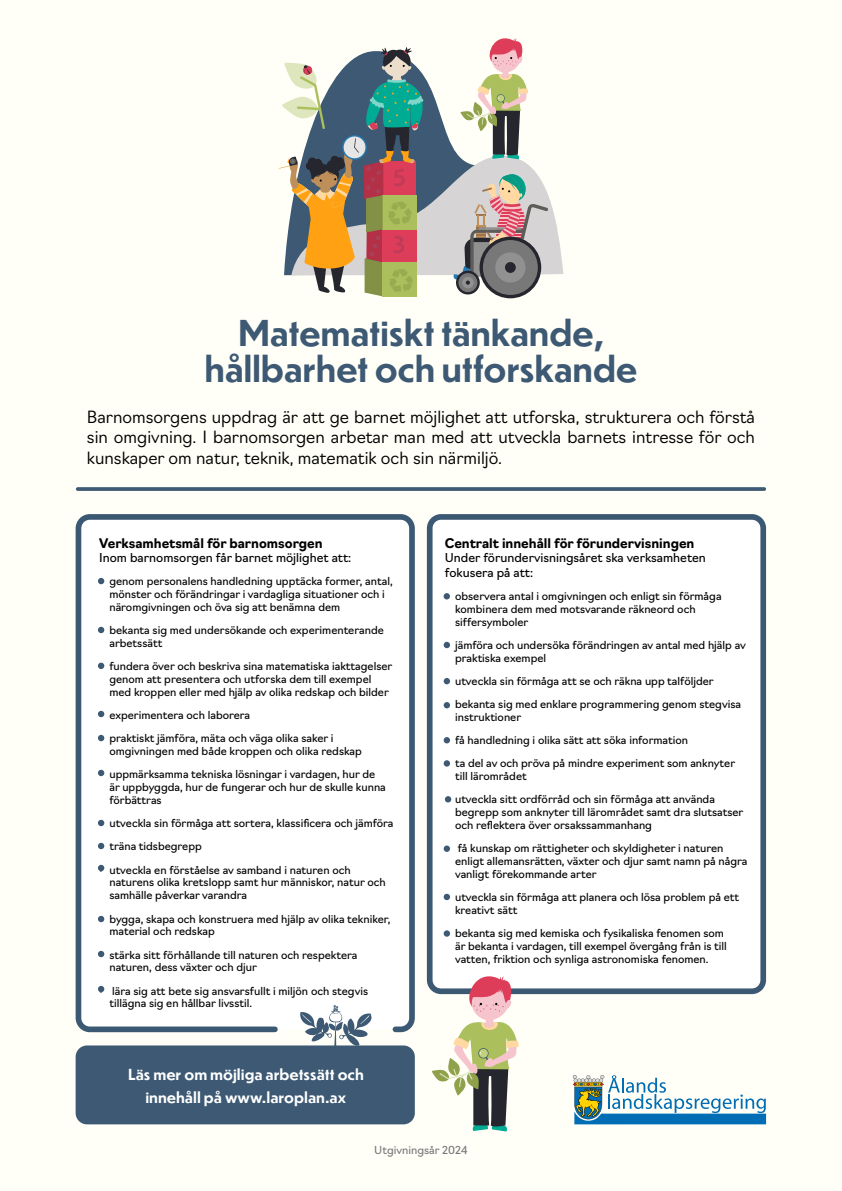
<style>
.page{position:relative;width:842px;height:1191px;background:#fffff7}
.page>*{position:absolute;margin:0;border:0;box-sizing:border-box;transform-origin:0 0}
.t1{font:700 35px/36px "Dunbar Text";letter-spacing:-.01em;color:#3d5973;text-align:center}
.t2{font:300 16.5px/20.6px "Navigo";color:#000;text-align:justify}
.t3{font:700 15px/23px "Dunbar Text";color:#fff;text-align:center}
.t4{font:700 13px "Navigo";color:#000101}
.t5{font:12px/14.4px "Navigo";color:#000101}
.t6{font:10.8px/12.9px "Navigo";color:#000101}
.t7{font:10.8px "Navigo";color:#7c767a}
</style>
<div class="page">
<div style="left:430px;top:517px;width:333px;height:474px;background:#fff;border-radius:11px"></div>
<div style="left:427px;top:514px;width:339px;height:480px;border:6px solid #3c5974;border-radius:11px"></div>
<div style="left:76px;top:514px;width:339px;height:518px;background:#fff;border:6px solid #3c5974;border-radius:11px"></div>
<div style="left:76px;top:1045px;width:339px;height:79px;background:#3d5973;border-radius:11px"></div>
<svg style="left:76px;top:487px;width:690px;height:4px;fill:#435e77"></svg>
<svg style="left:573px;top:1075px;width:193px;height:49px"></svg>
<svg style="left:98px;top:578px;width:6px;height:6px"></svg>
<svg style="left:444px;top:593px;width:6px;height:6px"></svg>
<svg style="left:444px;top:642px;width:6px;height:6px"></svg>
<svg style="left:444px;top:678px;width:6px;height:6px"></svg>
<svg style="left:444px;top:702px;width:6px;height:6px"></svg>
<svg style="left:444px;top:737px;width:6px;height:6px"></svg>
<svg style="left:444px;top:760px;width:6px;height:6px"></svg>
<svg style="left:445px;top:796px;width:6px;height:6px"></svg>
<div style="left:444px;top:845px;width:6px;height:7px;background:#3d5973;border-radius:50%"></div>
<div style="left:444px;top:893px;width:6px;height:7px;background:#3d5973;border-radius:50%"></div>
<svg style="left:444px;top:930px;width:6px;height:6px"></svg>
<svg style="left:98px;top:627px;width:6px;height:6px"></svg>
<div style="left:98px;top:662px;width:6px;height:7px;background:#3d5973;border-radius:50%"></div>
<svg style="left:98px;top:711px;width:6px;height:6px"></svg>
<svg style="left:98px;top:735px;width:6px;height:6px"></svg>
<div style="left:98px;top:769px;width:6px;height:7px;background:#3d5973;border-radius:50%"></div>
<div style="left:98px;top:819px;width:6px;height:7px;background:#3d5973;border-radius:50%"></div>
<div style="left:98px;top:842px;width:6px;height:7px;background:#3d5973;border-radius:50%"></div>
<div style="left:98px;top:864px;width:6px;height:7px;background:#3d5973;border-radius:50%"></div>
<div style="left:98px;top:915px;width:6px;height:7px;background:#3d5973;border-radius:50%"></div>
<div style="left:98px;top:950px;width:6px;height:7px;background:#3d5973;border-radius:50%"></div>
<div style="left:98px;top:985px;width:6px;height:7px;background:#3d5973;border-radius:50%"></div>
<svg style="left:279px;top:38px;width:284px;height:258px"></svg>
<svg style="left:299px;top:1005px;width:73px;height:41px"></svg>
<svg style="left:432px;top:965px;width:87px;height:166px"></svg>
<h1 class="t1" style="left:204px;top:314px;width:434px">Matematiskt tänkande, hållbarhet och utforskande</h1>
<h2 class="t2" style="left:87px;top:405px;width:670px">Barnomsorgens uppdrag är att ge barnet möjlighet att utforska, strukturera och förstå sin omgivning. I barnomsorgen arbetar man med att utveckla barnets intresse för och kunskaper om natur, teknik, matematik och sin närmiljö.</h2>
<p class="t4" style="left:99px;top:533px;width:225px">Verksamhetsmål för barnomsorgen</p>
<p class="t5" style="left:99px;top:550px;width:254px">Inom barnomsorgen får barnet möjlighet att:</p>
<p class="t6" style="left:109px;top:574px;width:285px;text-indent:-10px">• genom personalens handledning upptäcka former, antal, mönster och förändringar i vardagliga situationer och i näromgivningen och öva sig att benämna dem</p>
<p class="t6" style="left:109px;top:623px;width:276px;text-indent:-10px">• bekanta sig med undersökande och experimenterande arbetssätt</p>
<p class="t6" style="left:109px;top:659px;width:284px;text-indent:-10px">• fundera över och beskriva sina matematiska iakttagelser genom att presentera och utforska dem till exempel med kroppen eller med hjälp av olika redskap och bilder</p>
<p class="t6" style="left:99px;top:708px;width:153px">• experimentera och laborera</p>
<p class="t6" style="left:109px;top:731px;width:254px;text-indent:-10px">• praktiskt jämföra, mäta och väga olika saker i omgivningen med både kroppen och olika redskap</p>
<p class="t6" style="left:109px;top:767px;width:278px;text-indent:-10px">• uppmärksamma tekniska lösningar i vardagen, hur de är uppbyggda, hur de fungerar och hur de skulle kunna förbättras</p>
<p class="t6" style="left:99px;top:816px;width:296px">• utveckla sin förmåga att sortera, klassificera och jämföra</p>
<p class="t6" style="left:99px;top:839px;width:104px">• träna tidsbegrepp</p>
<p class="t6" style="left:109px;top:862px;width:278px;text-indent:-10px">• utveckla en förståelse av samband i naturen och naturens olika kretslopp samt hur människor, natur och samhälle påverkar varandra</p>
<p class="t6" style="left:109px;top:911px;width:283px;text-indent:-10px">• bygga, skapa och konstruera med hjälp av olika tekniker, material och redskap</p>
<p class="t6" style="left:109px;top:947px;width:250px;text-indent:-10px">• stärka sitt förhållande till naturen och respektera naturen, dess växter och djur</p>
<p class="t6" style="left:109px;top:983px;width:260px;text-indent:-10px">• lära sig att bete sig ansvarsfullt i miljön och stegvis tillägna sig en hållbar livsstil.</p>
<h3 class="t3" style="left:128px;top:1062px;width:237px">Läs mer om möjliga arbetssätt och innehåll på www.laroplan.ax</h3>
<p class="t4" style="left:445px;top:533px;width:251px">Centralt innehåll för förundervisningen</p>
<p class="t5" style="left:445px;top:550px;width:263px">Under förundervisningsåret ska verksamheten fokusera på att:</p>
<p class="t6" style="left:455px;top:588px;width:268px;text-indent:-10px">• observera antal i omgivningen och enligt sin förmåga kombinera dem med motsvarande räkneord och siffersymboler</p>
<p class="t6" style="left:455px;top:637px;width:292px;text-indent:-10px">• jämföra och undersöka förändringen av antal med hjälp av praktiska exempel</p>
<p class="t6" style="left:445px;top:673px;width:270px">• utveckla sin förmåga att se och räkna upp talföljder</p>
<p class="t6" style="left:455px;top:696px;width:288px;text-indent:-10px">• bekanta sig med enklare programmering genom stegvisa instruktioner</p>
<p class="t6" style="left:445px;top:732px;width:245px">• få handledning i olika sätt att söka information</p>
<p class="t6" style="left:455px;top:755px;width:282px;text-indent:-10px">• ta del av och pröva på mindre experiment som anknyter till lärområdet</p>
<p class="t6" style="left:455px;top:791px;width:290px;text-indent:-10px">• utveckla sitt ordförråd och sin förmåga att använda begrepp som anknyter till lärområdet samt dra slutsatser och reflektera över orsakssammanhang</p>
<p class="t6" style="left:455px;top:840px;width:294px;text-indent:-10px">• få kunskap om rättigheter och skyldigheter i naturen enligt allemansrätten, växter och djur samt namn på några vanligt förekommande arter</p>
<p class="t6" style="left:455px;top:889px;width:286px;text-indent:-10px">• utveckla sin förmåga att planera och lösa problem på ett kreativt sätt</p>
<p class="t6" style="left:455px;top:925px;width:273px;text-indent:-10px">• bekanta sig med kemiska och fysikaliska fenomen som är bekanta i vardagen, till exempel övergång från is till vatten, friktion och synliga astronomiska fenomen.</p>
<p class="t7" style="left:374px;top:1142px;width:95px">Utgivningsår 2024</p>
</div>
